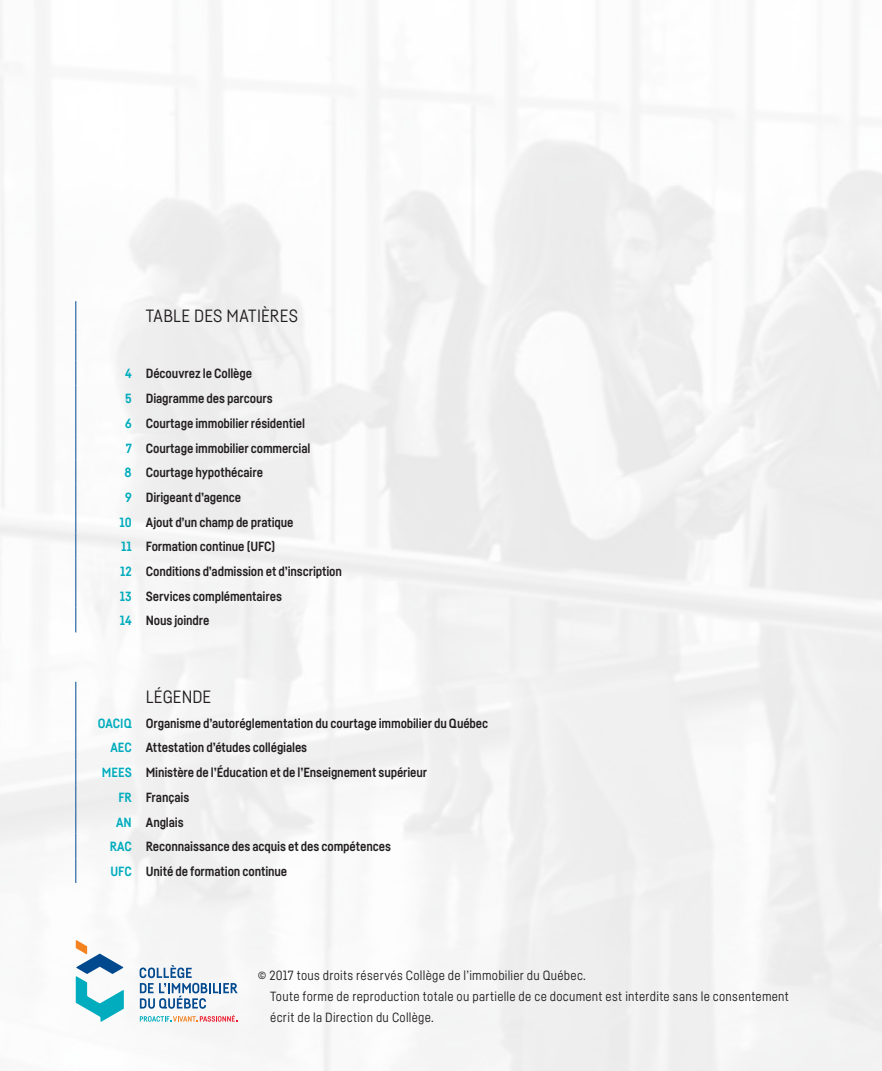
<style>
.page{position:relative;width:882px;height:1071px;background:#fff}
.page>*{position:absolute;margin:0;border:0;box-sizing:border-box;transform-origin:0 0}
.t1{font:17.5px "Fabrikat";letter-spacing:.01em;color:#231f20}
.t2{font:700 13.12px "Fabrikat";letter-spacing:-.01em;color:#231f20}
.t3{font:13.12px "Fabrikat";letter-spacing:.02em;color:#231f20}
.t4{font:700 13.12px "Fabrikat";color:#00acbd}
</style>
<div class="page">
<img style="left:0;top:0;width:882px;height:1071px">
<svg style="left:76px;top:940px;width:48px;height:82px"></svg>
<svg style="left:140px;top:965px;width:98px;height:44px"></svg>
<svg style="left:140px;top:1015px;width:98px;height:7px"></svg>
<hr style="left:76px;top:301px;width:1px;height:32px;background:#004a8f">
<svg style="left:76px;top:333px;width:1px;height:299px"></svg>
<svg style="left:76px;top:682px;width:1px;height:201px"></svg>
<p class="t1" style="left:146px;top:306px;width:154px">TABLE DES MATIÈRES</p>
<p class="t4" style="left:125px;top:366px;width:8px">4</p>
<p class="t2" style="left:146px;top:366px;width:108px">Découvrez le Collège</p>
<p class="t4" style="left:125px;top:390px;width:8px">5</p>
<p class="t2" style="left:146px;top:390px;width:128px">Diagramme des parcours</p>
<p class="t4" style="left:125px;top:415px;width:8px">6</p>
<p class="t2" style="left:146px;top:415px;width:161px">Courtage immobilier résidentiel</p>
<p class="t4" style="left:126px;top:440px;width:8px">7</p>
<p class="t2" style="left:146px;top:440px;width:166px">Courtage immobilier commercial</p>
<p class="t4" style="left:125px;top:465px;width:9px">8</p>
<p class="t2" style="left:146px;top:465px;width:119px">Courtage hypothécaire</p>
<p class="t4" style="left:125px;top:489px;width:8px">9</p>
<p class="t2" style="left:146px;top:489px;width:97px">Dirigeant d’agence</p>
<p class="t4" style="left:120px;top:514px;width:14px">10</p>
<p class="t2" style="left:146px;top:514px;width:149px">Ajout d’un champ de pratique</p>
<p class="t4" style="left:121px;top:539px;width:12px">11</p>
<p class="t2" style="left:146px;top:539px;width:131px">Formation continue (UFC)</p>
<p class="t4" style="left:120px;top:563px;width:13px">12</p>
<p class="t2" style="left:146px;top:563px;width:198px">Conditions d’admission et d’inscription</p>
<p class="t4" style="left:120px;top:588px;width:13px">13</p>
<p class="t2" style="left:146px;top:588px;width:138px">Services complémentaires</p>
<p class="t4" style="left:120px;top:613px;width:14px">14</p>
<p class="t2" style="left:146px;top:613px;width:65px">Nous joindre</p>
<p class="t1" style="left:146px;top:686px;width:67px">LÉGENDE</p>
<p class="t4" style="left:98px;top:715px;width:35px">OACIQ</p>
<p class="t2" style="left:146px;top:715px;width:344px">Organisme d’autoréglementation du courtage immobilier du Québec</p>
<p class="t4" style="left:110px;top:740px;width:23px">AEC</p>
<p class="t2" style="left:146px;top:740px;width:163px">Attestation d’études collégiales</p>
<p class="t4" style="left:102px;top:764px;width:32px">MEES</p>
<p class="t2" style="left:146px;top:764px;width:283px">Ministère de l’Éducation et de l’Enseignement supérieur</p>
<p class="t4" style="left:118px;top:789px;width:15px">FR</p>
<p class="t2" style="left:146px;top:789px;width:45px">Français</p>
<p class="t4" style="left:116px;top:814px;width:17px">AN</p>
<p class="t2" style="left:146px;top:814px;width:39px">Anglais</p>
<p class="t4" style="left:110px;top:839px;width:24px">RAC</p>
<p class="t2" style="left:146px;top:839px;width:247px">Reconnaissance des acquis et des compétences</p>
<p class="t4" style="left:110px;top:863px;width:23px">UFC</p>
<p class="t2" style="left:146px;top:863px;width:143px">Unité de formation continue</p>
<p class="t3" style="left:258px;top:967px;width:330px">© 2017 tous droits réservés Collège de l’immobilier du Québec.</p>
<p class="t3" style="left:270px;top:988px;width:520px">Toute forme de reproduction totale ou partielle de ce document est interdite sans le consentement</p>
<p class="t3" style="left:270px;top:1009px;width:165px">écrit de la Direction du Collège.</p>
</div>
